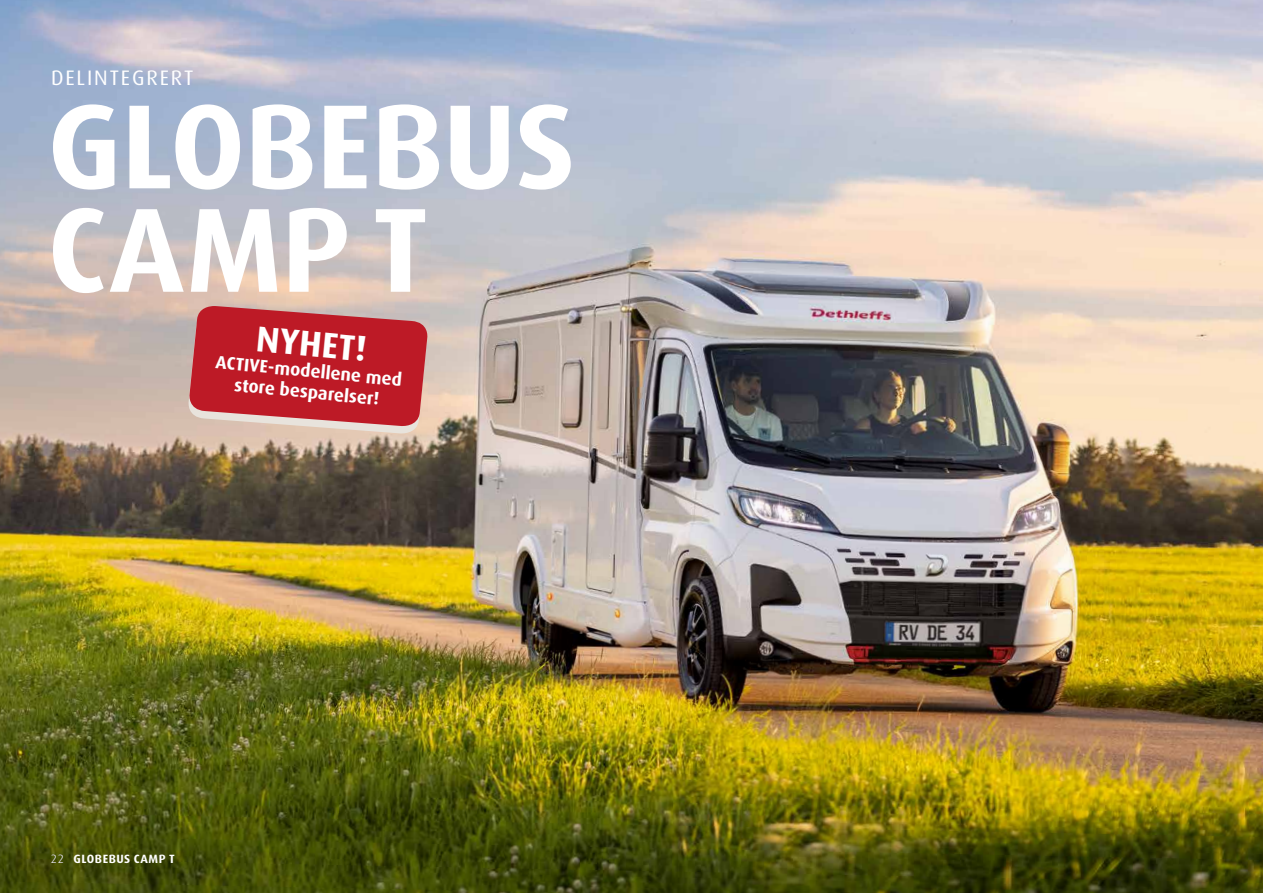
<style>
.page{position:relative;width:1263px;height:893px;background:#fff}
.page>*{position:absolute;margin:0;border:0;box-sizing:border-box;transform-origin:0 0}
.t1{font:700 120px/103.5px "Dax Pro";letter-spacing:-.005em;color:#fff}
.t2{font:700 36px "Dax Pro";color:#fff}
.t3{font:21px "Dax Pro";letter-spacing:.09em;color:#fff}
.t4{font:700 18px/21.1px "Dax Pro";color:#fff;text-align:center}
.t5{font:700 12px "Dax Pro";letter-spacing:.04em;color:#fff}
.t6{font:300 12px "Dax OT";color:#fff}
</style>
<div class="page">
<img style="left:0;top:0;width:1263px;height:893px">
<svg style="left:187px;top:306px;width:242px;height:129px"></svg>
<p class="t3" style="left:51px;top:64px;width:144px">DELINTEGRERT</p>
<h1 class="t1" style="left:48px;top:96px;width:529px">GLOBEBUS<br>CAMP T</h1>
<h2 class="t2" style="left:259px;top:315px;width:112px;rotate:6deg">NYHET!</h2>
<p class="t4" style="left:217px;top:352px;width:188px;rotate:5deg">ACTIVE-modellene med store besparelser!</p>
<p class="t6" style="left:51px;top:851px;width:14px">22</p>
<p class="t5" style="left:74px;top:851px;width:103px">GLOBEBUS CAMP T</p>
</div>
